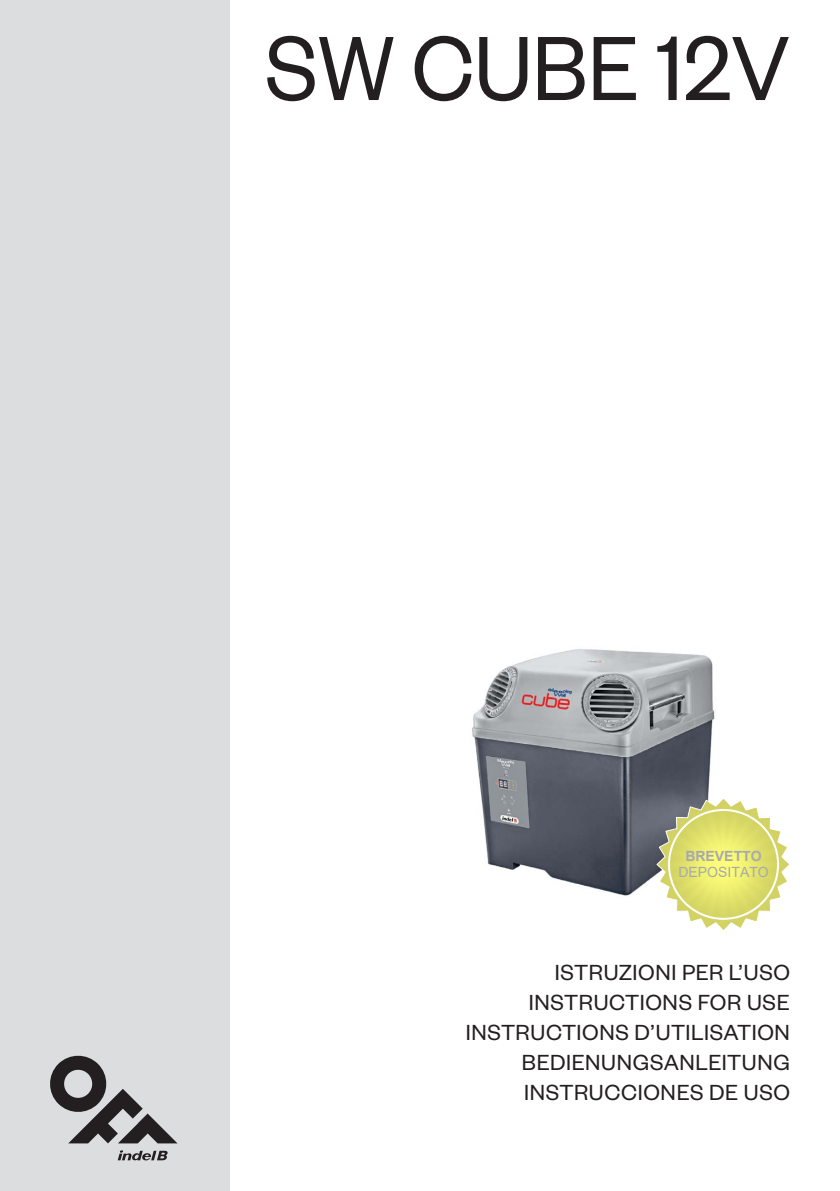
<style>
.page{position:relative;width:840px;height:1191px;background:#fff}
.page>*{position:absolute;margin:0;border:0;box-sizing:border-box;transform-origin:0 0}
.t1{font:100px "Founders Grotesk";color:#231f20;scale:.94 1}
.t2{font:24px/30px "Founders Grotesk";letter-spacing:.025em;color:#231f20;text-align:right}
.t3{font:14px "Arial";color:#a8a9ad}
.t4{font:700 14px "Arial";letter-spacing:-.005em;color:#a8a9ad}
</style>
<div class="page">
<div style="left:0;top:0;width:230px;height:1191px;background:#dcdddf"></div>
<svg style="left:50px;top:1055px;width:127px;height:88px"></svg>
<svg style="left:118px;top:1150px;width:49px;height:10px"></svg>
<img style="left:472px;top:649px;width:243px;height:247px">
<svg style="left:655px;top:797px;width:134px;height:133px"></svg>
<div style="left:667px;top:809px;width:111px;height:110px;border:2px solid #fff;border-radius:50%"></div>
<h1 class="t1" style="left:265px;top:7px;width:559px">SW CUBE 12V</h1>
<p class="t4" style="left:685px;top:846px;width:78px">BREVETTO</p>
<p class="t3" style="left:678px;top:862px;width:92px">DEPOSITATO</p>
<p class="t2" style="left:465px;top:956px;width:325px">ISTRUZIONI PER L’USO<br>INSTRUCTIONS FOR USE<br>INSTRUCTIONS D’UTILISATION<br>BEDIENUNGSANLEITUNG<br>INSTRUCCIONES DE USO</p>
</div>
